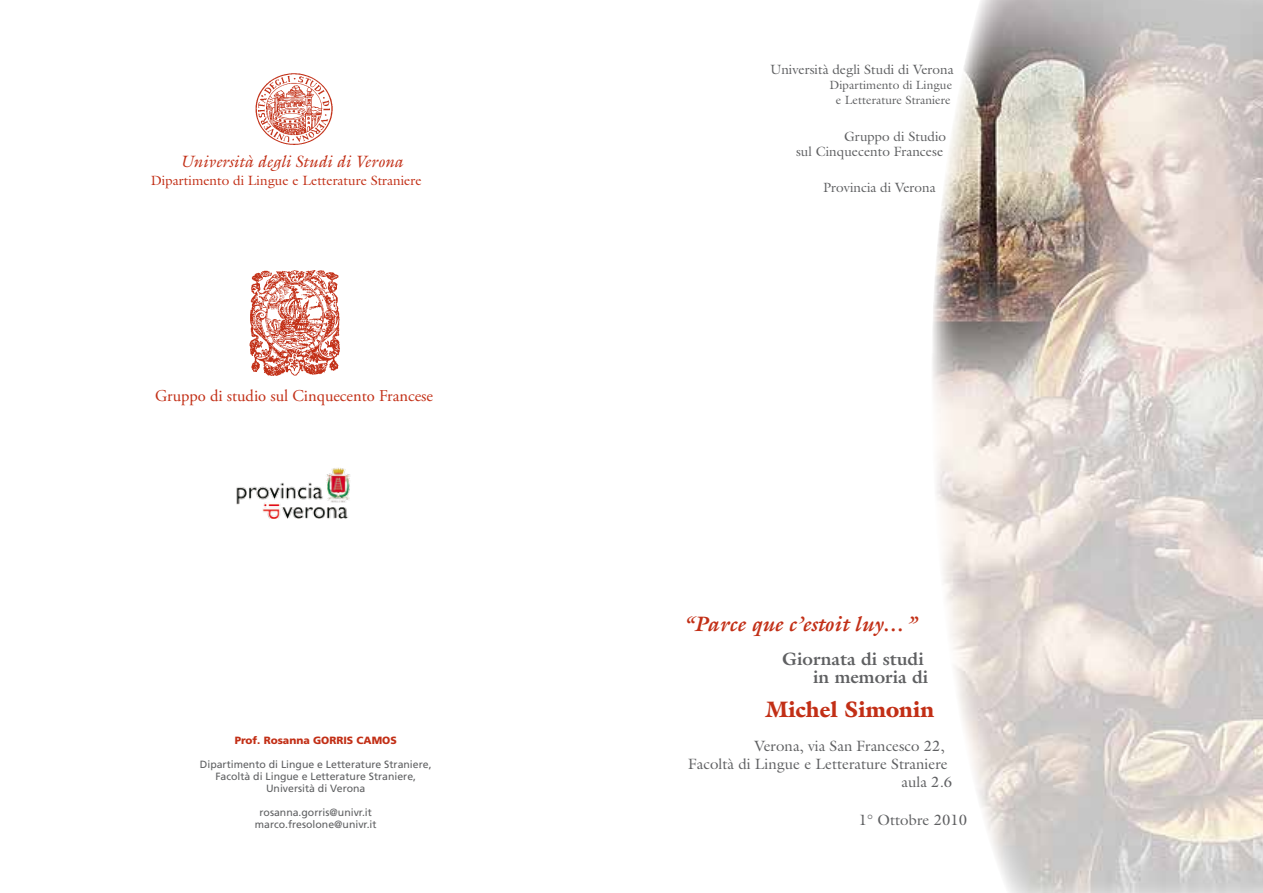
<style>
.page{position:relative;width:1263px;height:893px;background:#fff}
.page>*{position:absolute;margin:0;border:0;box-sizing:border-box;transform-origin:0 0}
.t1{font:900 22.5px "Galliard";color:#c22f16}
.t2{font:italic 700 21px "Galliard";color:#c22f16}
.t3{font:700 18px/18px "Galliard";color:#5f6062;text-align:right}
.t4{font:16.5px "Adobe Garamond Pro";color:#c22f16}
.t5{font:italic 16.5px "Galliard";color:#c22f16}
.t6{font:15px "Galliard";color:#5f6062}
.t7{font:13.5px/15px "Galliard";color:#5f6062;text-align:right}
.t8{font:13.5px "Galliard";color:#c22f16}
.t9{font:12px/15px "Galliard";color:#5f6062;text-align:center}
.t10{font:10.5px/12px "Frutiger";color:#5f6062;text-align:center}
.t11{font:900 10.5px "Frutiger";color:#c22f16}
</style>
<div class="page">
<img style="left:932px;top:0;width:331px;height:893px">
<img style="left:255px;top:73px;width:78px;height:72px">
<img style="left:236px;top:468px;width:114px;height:51px">
<img style="left:250px;top:270px;width:90px;height:106px">
<h3 class="t5" style="left:180px;top:151px;width:225px">Università degli Studi di Verona</h3>
<p class="t8" style="left:151px;top:172px;width:272px">Dipartimento di Lingue e Letterature Straniere</p>
<h3 class="t4" style="left:155px;top:386px;width:279px">Gruppo di studio sul Cinquecento Francese</h3>
<p class="t11" style="left:235px;top:733px;width:156px">Prof. Rosanna Gorris CAMOS</p>
<p class="t10" style="left:200px;top:758px;width:233px">Dipartimento di Lingue e Letterature Straniere,<br>Facoltà di Lingue e Letterature Straniere,<br>Università di Verona</p>
<p class="t10" style="left:255px;top:806px;width:123px">rosanna.gorris@univr.it marco.fresolone@univr.it</p>
<p class="t7" style="left:770px;top:62px;width:185px">Università degli Studi di Verona</p>
<p class="t9" style="left:830px;top:78px;width:124px">Dipartimento di Lingue e Letterature Straniere</p>
<p class="t7" style="left:796px;top:128px;width:152px">Gruppo di Studio<br>sul Cinquecento Francese</p>
<p class="t7" style="left:823px;top:180px;width:114px">Provincia di Verona</p>
<h2 class="t2" style="left:684px;top:611px;width:234px">“Parce que c’estoit luy…”</h2>
<h3 class="t3" style="left:782px;top:649px;width:148px">Giornata di studi in memoria di</h3>
<h1 class="t1" style="left:766px;top:695px;width:170px">Michel Simonin</h1>
<h3 class="t6" style="left:754px;top:737px;width:192px">Verona, via San Francesco 22,</h3>
<h3 class="t6" style="left:688px;top:755px;width:261px">Facoltà di Lingue e Letterature Straniere</h3>
<h3 class="t6" style="left:901px;top:773px;width:52px">aula 2.6</h3>
<h3 class="t6" style="left:859px;top:811px;width:110px">1° Ottobre 2010</h3>
</div>
